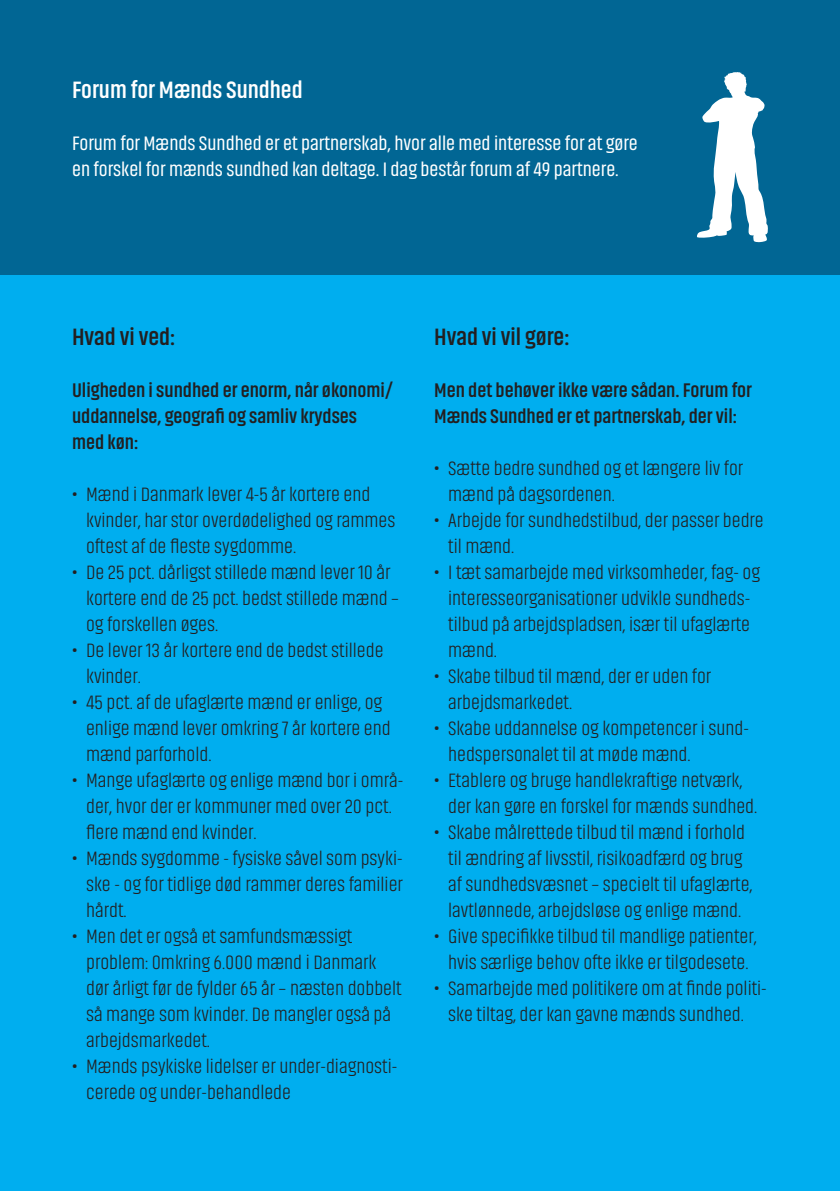
<style>
.page{position:relative;width:840px;height:1191px;background:#fff}
.page>*{position:absolute;margin:0;border:0;box-sizing:border-box;transform-origin:0 0}
.Rubrik{font:700 24px "Akhand";color:#231f20}
.Rubrik-2{font:700 24px "Akhand";color:#fff}
.Brød{font:300 20px/26px "Akhand";color:#231f20}
.Brød-2{font:700 20px/26px "Akhand";color:#231f20}
.Brød-3{font:20px/26px "Akhand";color:#fff}
.s1{font-weight:800}
</style>
<div class="page">
<div style="left:0;top:0;width:839px;height:1191px;background:#00aeef"></div>
<div style="left:0;top:0;width:839px;height:274px;background:#016694"></div>
<svg style="left:697px;top:72px;width:71px;height:170px"></svg>
<p class="Rubrik-2" style="left:72px;top:77px;width:232px">Forum for Mænds Sundhed</p>
<p class="Brød-3" style="left:72px;top:130px;width:567px">Forum for Mænds Sundhed er et partnerskab, hvor alle med interesse for at gøre en forskel for mænds sundhed kan deltage. I dag består forum af 49 partnere.</p>
<p class="Rubrik" style="left:72px;top:324px;width:105px">Hvad vi ved:</p>
<p class="Brød-2" style="left:72px;top:377px;width:323px">Uligheden i sundhed er enorm, når økonomi/ uddannelse, geografi og samliv krydses med køn:</p>
<p class="Brød" style="left:86px;top:481px;width:310px;text-indent:-14px"><span class="s1">•</span> Mænd i Danmark lever 4-5 år kortere end kvinder, har stor overdødelighed og rammes oftest af de fleste sygdomme.</p>
<p class="Brød" style="left:86px;top:559px;width:314px;text-indent:-14px"><span class="s1">•</span> De 25 pct. dårligst stillede mænd lever 10 år kortere end de 25 pct. bedst stillede mænd – og forskellen øges.</p>
<p class="Brød" style="left:86px;top:637px;width:299px;text-indent:-14px"><span class="s1">•</span> De lever 13 år kortere end de bedst stillede kvinder.</p>
<p class="Brød" style="left:86px;top:689px;width:306px;text-indent:-14px"><span class="s1">•</span> 45 pct. af de ufaglærte mænd er enlige, og enlige mænd lever omkring 7 år kortere end mænd parforhold.</p>
<p class="Brød" style="left:86px;top:767px;width:318px;text-indent:-14px"><span class="s1">•</span> Mange ufaglærte og enlige mænd bor i områ&shy;der, hvor der er kommuner med over 20 pct. flere mænd end kvinder.</p>
<p class="Brød" style="left:86px;top:845px;width:318px;text-align:justify;text-indent:-14px"><span class="s1">•</span> Mænds sygdomme - fysiske såvel som psyki&shy;ske - og for tidlige død rammer deres familier hårdt.</p>
<p class="Brød" style="left:86px;top:923px;width:317px;text-indent:-14px"><span class="s1">•</span> Men det er også et samfundsmæssigt problem: Omkring 6.000 mænd i Danmark dør årligt før de fylder 65 år – næsten dobbelt så mange som kvinder. De mangler også på arbejdsmarkedet.</p>
<p class="Brød" style="left:86px;top:1053px;width:312px;text-indent:-14px"><span class="s1">•</span> Mænds psykiske lidelser er under-diagnosti&shy;cerede og under-behandlede</p>
<p class="Rubrik" style="left:434px;top:324px;width:136px">Hvad vi vil gøre:</p>
<p class="Brød-2" style="left:434px;top:377px;width:319px">Men det behøver ikke være sådan. Forum for</p>
<p class="Brød-2" style="left:434px;top:403px;width:304px">Mænds Sundhed er et partnerskab, der vil:</p>
<p class="Brød" style="left:448px;top:455px;width:296px;text-indent:-14px"><span class="s1">•</span> Sætte bedre sundhed og et længere liv for mænd på dagsordenen.</p>
<p class="Brød" style="left:448px;top:507px;width:317px;text-indent:-14px"><span class="s1">•</span> Arbejde for sundhedstilbud, der passer bedre til mænd.</p>
<p class="Brød" style="left:448px;top:559px;width:313px;text-indent:-14px"><span class="s1">•</span> I tæt samarbejde med virksomheder, fag- og interesseorganisationer udvikle sundheds&shy;tilbud på arbejdspladsen, især til ufaglærte mænd.</p>
<p class="Brød" style="left:448px;top:663px;width:264px;text-indent:-14px"><span class="s1">•</span> Skabe tilbud til mænd, der er uden for arbejdsmarkedet.</p>
<p class="Brød" style="left:448px;top:715px;width:302px;text-indent:-14px"><span class="s1">•</span> Skabe uddannelse og kompetencer i sund&shy;hedspersonalet til at møde mænd.</p>
<p class="Brød" style="left:448px;top:767px;width:310px;text-indent:-14px"><span class="s1">•</span> Etablere og bruge handlekraftige netværk, der kan gøre en forskel for mænds sundhed.</p>
<p class="Brød" style="left:448px;top:819px;width:306px;text-indent:-14px"><span class="s1">•</span> Skabe målrettede tilbud til mænd i forhold til ændring af livsstil, risikoadfærd og brug af sundhedsvæsnet – specielt til ufaglærte, lavtlønnede, arbejdsløse og enlige mænd.</p>
<p class="Brød" style="left:434px;top:923px;width:324px;text-align:center"><span class="s1">•</span> Give specifikke tilbud til mandlige patienter, hvis særlige behov ofte ikke er tilgodesete.</p>
<p class="Brød" style="left:434px;top:975px;width:334px;text-align:center"><span class="s1">•</span> Samarbejde med politikere om at finde politi&shy;ske tiltag, der kan gavne mænds sundhed.</p>
</div>
